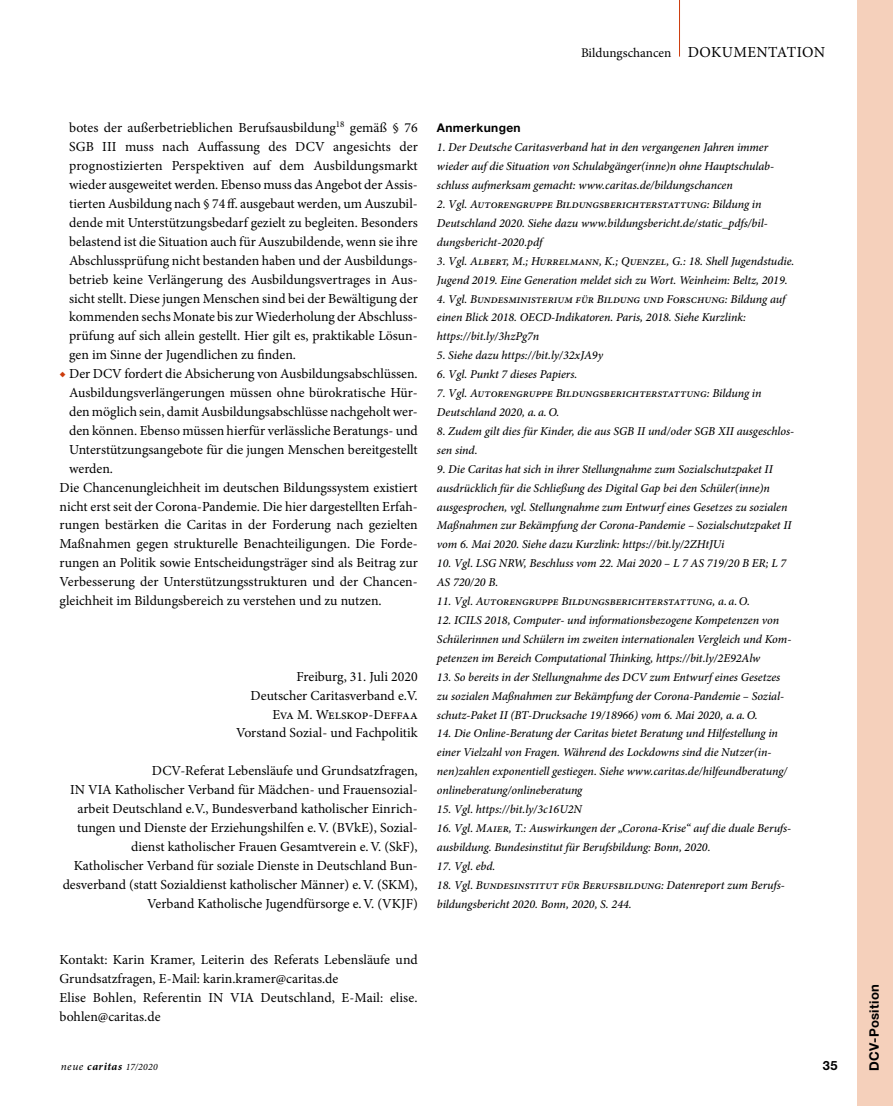
<style>
.page{position:relative;width:893px;height:1106px;background:#fff}
.page>*{position:absolute;margin:0;border:0;box-sizing:border-box;transform-origin:0 0}
.t1{font:13.8px/18.9px "Minion Pro";color:#000;text-align:right}
.t2{font:13.2px "Minion Pro";color:#000}
.t3{font:700 13.05px "Helvetica Neue LT Std";letter-spacing:.03em;color:#000}
.t4{font:700 12.75px "Helvetica Neue LT Std";color:#000}
.t5{font:italic 500 12px/18.9px "Minion Pro";color:#000}
.t6{font:700 12px "Helvetica Neue LT Std";letter-spacing:.03em;color:#000}
.t7{font:italic 700 11.25px "Minion Pro";letter-spacing:.045em;color:#000}
.s1{font-size:15.3px}
.s2{color:#cc3b0c}
.s3{font-weight:400}
.s4{font-weight:400;font-size:9.75px}
</style>
<div class="page">
<div style="left:857px;top:0;width:36px;height:1106px;background:#f5d0bb"></div>
<hr style="left:679px;top:0;width:1px;height:57px;background:#cc3b0c">
<p class="t2" style="left:581px;top:43px;width:246px">Bildungschancen <span class="s1">DOKUMENTATION</span></p>
<p class="t1" style="left:69px;top:119px;width:350px;text-align:justify">botes der außerbetrieblichen Berufsausbildung<sup>18</sup> gemäß § 76<br>SGB III muss nach Auffassung des DCV angesichts der prognostizierten Perspektiven auf dem Ausbildungsmarkt wieder ausgeweitet werden. Ebenso muss das Angebot der Assis&shy;tierten Ausbildung nach § 74ff. ausgebaut werden, um Auszubil&shy;dende mit Unterstützungsbedarf gezielt zu begleiten. Besonders belastend ist die Situation auch für Auszubildende, wenn sie ihre Abschlussprüfung nicht bestanden haben und der Ausbildungs&shy;betrieb keine Verlängerung des Ausbildungsvertrages in Aus&shy;sicht stellt. Diese jungen Menschen sind bei der Bewältigung der kommenden sechs Monate bis zur Wiederholung der Abschluss&shy;prüfung auf sich allein gestellt. Hier gilt es, praktikable Lösun&shy;gen im Sinne der Jugendlichen zu finden.</p>
<p class="t1" style="left:60px;top:364px;width:360px"><span class="s2">◆</span> Der DCV fordert die Absicherung von Ausbildungsabschlüssen.</p>
<p class="t1" style="left:69px;top:383px;width:350px">Ausbildungsverlängerungen müssen ohne bürokratische Hür-</p>
<p class="t1" style="left:69px;top:402px;width:350px">den möglich sein, damit Ausbildungsabschlüsse nachgeholt wer-</p>
<p class="t1" style="left:69px;top:421px;width:350px">den können. Ebenso müssen hierfür verlässliche Beratungs- und</p>
<p class="t1" style="left:69px;top:440px;width:350px">Unterstützungsangebote für die jungen Menschen bereitgestellt</p>
<p class="t1" style="left:69px;top:459px;width:45px">werden.</p>
<p class="t1" style="left:60px;top:478px;width:360px">Die Chancenungleichheit im deutschen Bildungssystem existiert</p>
<p class="t1" style="left:60px;top:497px;width:360px">nicht erst seit der Corona-Pandemie. Die hier dargestellten Erfah-</p>
<p class="t1" style="left:60px;top:515px;width:360px">rungen bestärken die Caritas in der Forderung nach gezielten</p>
<p class="t1" style="left:60px;top:534px;width:360px">Maßnahmen gegen strukturelle Benachteiligungen. Die Forde-</p>
<p class="t1" style="left:60px;top:553px;width:360px">rungen an Politik sowie Entscheidungsträger sind als Beitrag zur</p>
<p class="t1" style="left:60px;top:572px;width:360px">Verbesserung der Unterstützungsstrukturen und der Chancen-</p>
<p class="t1" style="left:60px;top:591px;width:324px">gleichheit im Bildungsbereich zu verstehen und zu nutzen.</p>
<p class="t1" style="left:236px;top:667px;width:183px">Freiburg, 31. Juli 2020<br>Deutscher Caritasverband e.V.<br>Eva M. Welskop-Deffaa<br>Vorstand Sozial- und Fachpolitik</p>
<p class="t1" style="left:63px;top:761px;width:357px">DCV-Referat Lebensläufe und Grundsatzfragen,<br>IN VIA Katholischer Verband für Mädchen- und Frauensozial&shy;arbeit Deutschland e.V., Bundesverband katholischer Einrich&shy;tungen und Dienste der Erziehungshilfen e.V. (BVkE), Sozial&shy;dienst katholischer Frauen Gesamtverein e.V. (SkF), Katholischer Verband für soziale Dienste in Deutschland Bun&shy;desverband (statt Sozialdienst katholischer Männer) e.V. (SKM), Verband Katholische Jugendfürsorge e.V. (VKJF)</p>
<p class="t1" style="left:60px;top:950px;width:360px;text-align:left">Kontakt: Karin Kramer, Leiterin des Referats Lebensläufe und Grundsatzfragen, E-Mail: karin.kramer@caritas.de<br>Elise Bohlen, Referentin IN VIA Deutschland, E-Mail: elise. bohlen@caritas.de</p>
<p class="t7" style="left:61px;top:1058px;width:98px"><span class="s3">neue</span> caritas <span class="s4">17/2020</span></p>
<p class="t6" style="left:437px;top:121px;width:85px">Anmerkungen</p>
<p class="t5" style="left:437px;top:138px;width:339px">1. Der Deutsche Caritasverband hat in den vergangenen Jahren immer wieder aufdie Situation von Schulabgänger(inne)n ohne Hauptschulab&shy;schluss aufmerksam gemacht: www.caritas.de/bildungschancen</p>
<p class="t5" style="left:437px;top:195px;width:332px">2. Vgl. Autorengruppe Bildungsberichterstattung: Bildung in<br>Deutschland 2020. Siehe dazu www.bildungsbericht.de/static_pdfs/bil&shy;dungsbericht-2020.pdf</p>
<p class="t5" style="left:437px;top:251px;width:359px">3. Vgl. Albert, M.; Hurrelmann, K.; Quenzel, G.: 18. Shell Jugendstudie.<br>Jugend 2019. Eine Generation meldet sich zu Wort. Weinheim: Beltz, 2019.</p>
<p class="t5" style="left:437px;top:289px;width:352px">4. Vgl. Bundesministerium für Bildung und Forschung: Bildung auf einen Blick 2018. OECD-Indikatoren. Paris, 2018. Siehe Kurzlink: https://bit.ly/3hzPg7n</p>
<p class="t5" style="left:437px;top:346px;width:168px">5. Siehe dazu https://bit.ly/32xJA9y</p>
<p class="t5" style="left:437px;top:365px;width:142px">6. Vgl. Punkt 7 dieses Papiers.</p>
<p class="t5" style="left:437px;top:384px;width:326px">7. Vgl. Autorengruppe Bildungsberichterstattung: Bildung in<br>Deutschland 2020, a. a.O.</p>
<p class="t5" style="left:437px;top:421px;width:359px">8. Zudem gilt dies für Kinder, die aus SGB II und/oder SGB XII ausgeschlos&shy;sen sind.</p>
<p class="t5" style="left:437px;top:459px;width:356px">9. Die Caritas hat sich in ihrer Stellungnahme zum Sozialschutzpaket II ausdrücklich für die Schließung des Digital Gap bei den Schüler(inne)n ausgesprochen, vgl. Stellungnahme zum Entwurfeines Gesetzes zu sozialen Maßnahmen zur Bekämpfung der Corona-Pandemie – Sozialschutzpaket II vom 6. Mai 2020. Siehe dazu Kurzlink: https://bit.ly/2ZHtJUi</p>
<p class="t5" style="left:437px;top:554px;width:351px">10. Vgl. LSG NRW, Beschluss vom 22. Mai 2020 – L 7 AS 719/20 B ER; L 7<br>AS 720/20 B.</p>
<p class="t5" style="left:437px;top:591px;width:314px">11. Vgl. Autorengruppe Bildungsberichterstattung, a. a.O.</p>
<p class="t5" style="left:437px;top:610px;width:356px">12. ICILS 2018, Computer- und informationsbezogene Kompetenzen von<br>Schülerinnen und Schülern im zweiten internationalen Vergleich und Kom&shy;petenzen im Bereich Computational Thinking, https://bit.ly/2E92Alw</p>
<p class="t5" style="left:437px;top:667px;width:349px">13. So bereits in der Stellungnahme des DCV zum Entwurfeines Gesetzes zu sozialen Maßnahmen zur Bekämpfung der Corona-Pandemie – Sozial&shy;schutz-Paket II (BT-Drucksache 19/18966) vom 6. Mai 2020, a. a.O.</p>
<p class="t5" style="left:437px;top:724px;width:352px">14. Die Online-Beratung der Caritas bietet Beratung und Hilfestellung in einer Vielzahl von Fragen. Während des Lockdowns sind die Nutzer(in&shy;nen)zahlen exponentiell gestiegen. Siehe www.caritas.de/hilfeundberatung/ onlineberatung/onlineberatung</p>
<p class="t5" style="left:437px;top:799px;width:147px">15. Vgl. https://bit.ly/3c16U2N</p>
<p class="t5" style="left:437px;top:818px;width:356px">16. Vgl. Maier, T.: Auswirkungen der „Corona-Krise“ aufdie duale Berufs&shy;ausbildung. Bundesinstitut für Berufsbildung: Bonn, 2020.</p>
<p class="t5" style="left:437px;top:856px;width:60px">17. Vgl. ebd.</p>
<p class="t5" style="left:437px;top:875px;width:349px">18. Vgl. Bundesinstitut für Berufsbildung: Datenreport zum Berufs&shy;bildungsbericht 2020. Bonn, 2020, S. 244.</p>
<p class="t4" style="left:823px;top:1057px;width:16px">35</p>
<p class="t3" style="left:866px;top:1071px;width:89px;rotate:-90deg">DCV-Position</p>
</div>
